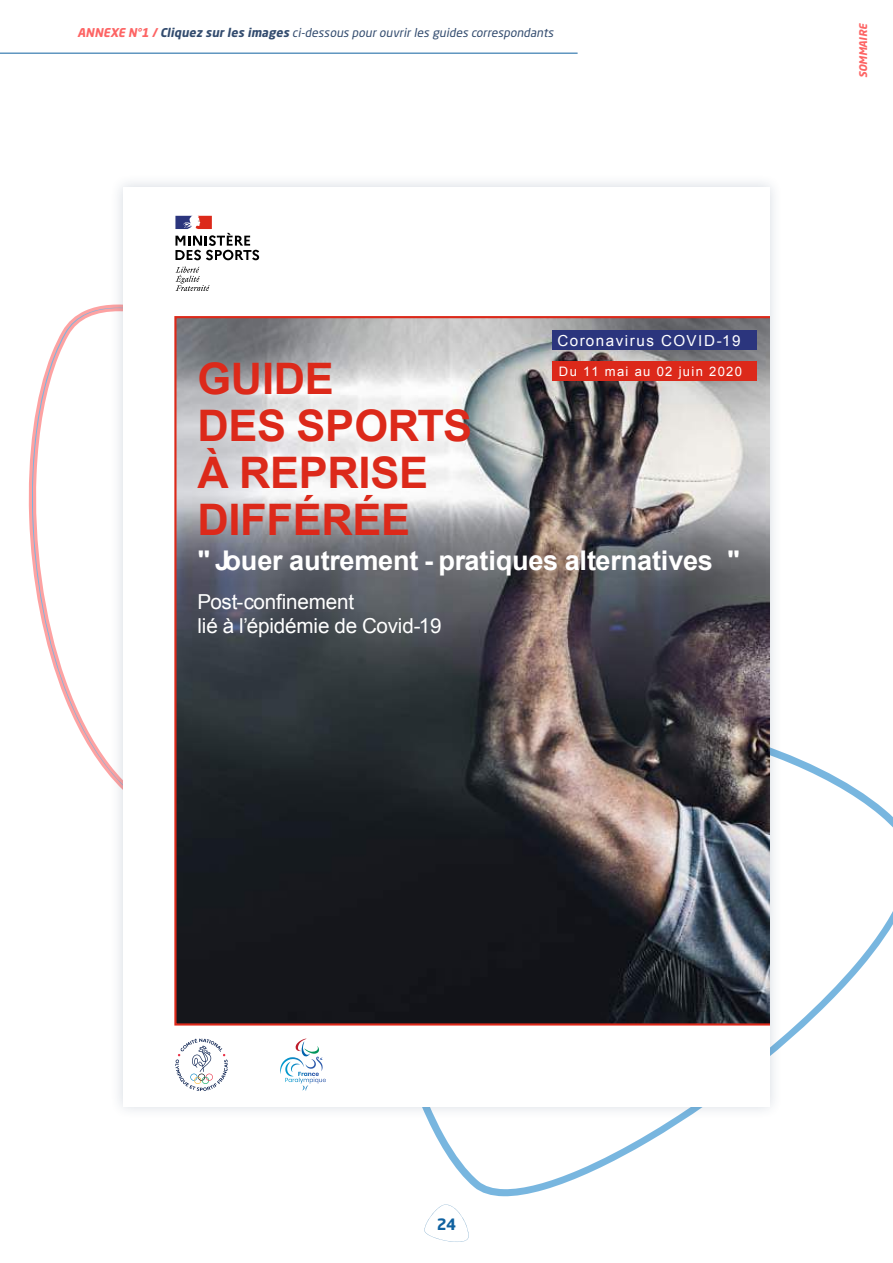
<style>
.page{position:relative;width:893px;height:1263px;background:#fff}
.page>*{position:absolute;margin:0;border:0;box-sizing:border-box;transform-origin:0 0}
.t1{font:700 43.5px/46.8px "Arial";letter-spacing:-.005em;color:#dc291a}
.t2{font:700 27.15px "Arial";letter-spacing:-.005em;color:#fff}
.t3{font:20.7px/23.9px "Arial";letter-spacing:-.005em;color:#fff}
.t4{font:700 15.45px "Neo Sans Std";color:#1062a0}
.t5{font:15.15px "Arial";letter-spacing:.1em;color:#fff}
.t6{font:13.05px "Arial";letter-spacing:.1em;color:#fff}
.t7{font:italic 12px "Neo Sans Std";color:#324b6e}
.t8{font:italic 700 10.5px "Neo Sans Std";color:#fd6464}
.s1{font-weight:700;color:#fd6464}
.s2{font-weight:700}
</style>
<div class="page">
<svg style="left:428px;top:752px;width:465px;height:445px"></svg>
<svg style="left:28px;top:305px;width:82px;height:471px"></svg>
<div style="left:110px;top:174px;width:673px;height:946px;background:#324b6e;opacity:.2"></div>
<div style="left:123px;top:1025px;width:647px;height:79px;background:#fff"></div>
<div style="left:123px;top:190px;width:52px;height:914px;background:#fff"></div>
<div style="left:123px;top:190px;width:647px;height:127px;background:#fff"></div>
<svg style="left:175px;top:267px;width:35px;height:24px"></svg>
<svg style="left:175px;top:216px;width:84px;height:44px"></svg>
<img style="left:174px;top:316px;width:596px;height:709px">
<svg style="left:175px;top:1039px;width:53px;height:52px"></svg>
<svg style="left:280px;top:1039px;width:43px;height:35px"></svg>
<hr style="left:0;top:53px;width:578px;height:1px;background:#1062a0">
<svg style="left:424px;top:1204px;width:45px;height:38px"></svg>
<p class="t7" style="left:78px;top:25px;width:480px"><span class="s1">ANNEXE N°1 /</span> <span class="s2">Cliquez sur les images</span> ci-dessous pourouvrirles guides correspondants</p>
<p class="t5" style="left:557px;top:330px;width:185px">Coronavirus COVID-19</p>
<h1 class="t1" style="left:197px;top:356px;width:276px">GUIDE<br>DES SPORTS<br>À REPRISE<br>DIFFÉRÉE</h1>
<h2 class="t2" style="left:197px;top:542px;width:544px">" Jouer autrement - pratiques alternatives "</h2>
<h3 class="t3" style="left:197px;top:590px;width:246px">Post-confinement<br>lié à l’épidémie de Covid-19</h3>
<p class="t6" style="left:559px;top:363px;width:185px">Du 11 mai au 02 juin 2020</p>
<p class="t8" style="left:856px;top:78px;width:58px;rotate:-90deg">SOMMAIRE</p>
<p class="t4" style="left:437px;top:1214px;width:21px">24</p>
</div>
